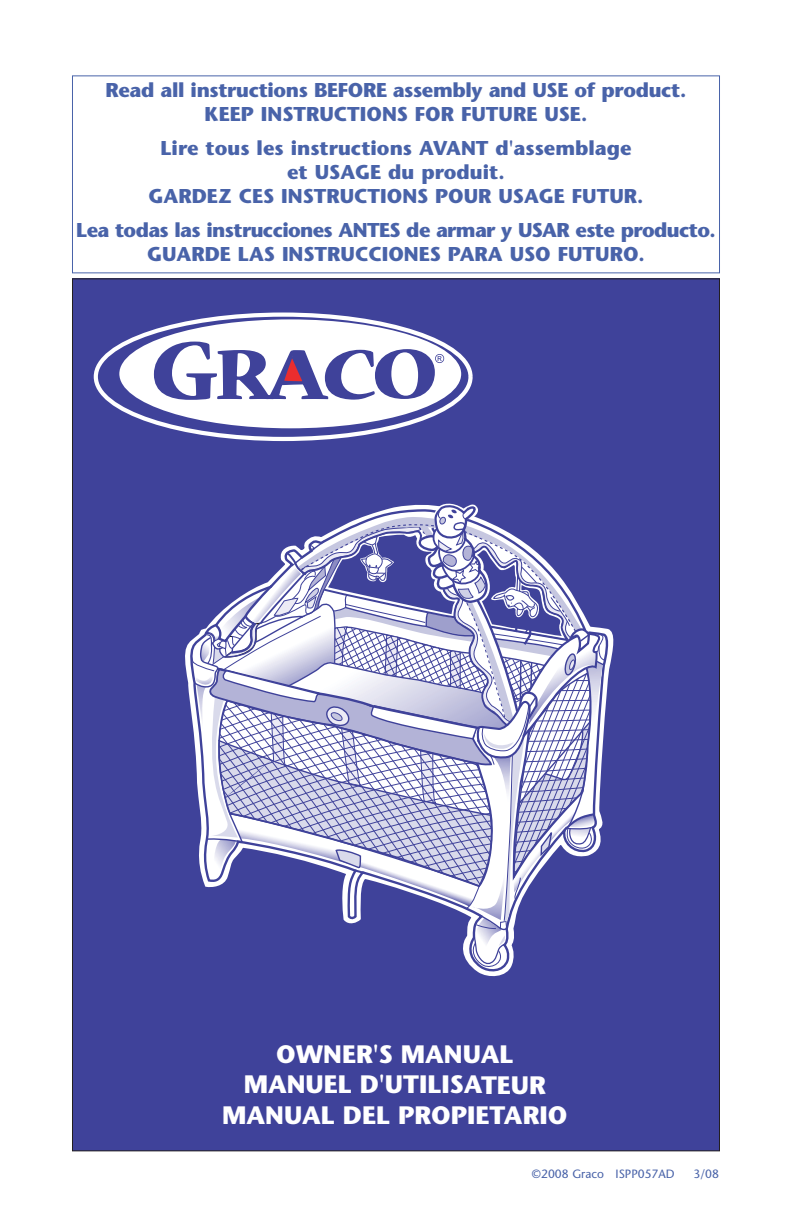
<style>
.page{position:relative;width:792px;height:1224px;background:#fff}
.page>*{position:absolute;margin:0;border:0;box-sizing:border-box;transform-origin:0 0}
.t1{font:700 25.2px/30.2px "Stone Sans";color:#fff;text-align:center}
.t2{font:700 20px/24px "Stone Sans";color:#4963a9;text-align:center}
.t3{font:700 20px/24px "Stone Sans";letter-spacing:-.03em;color:#4963a9;text-align:center}
.t4{font:700 20px/24px "Stone Sans";letter-spacing:-.02em;color:#4963a9;text-align:center}
.t5{font:12px "Stone Sans";color:#4963a9}
</style>
<div class="page">
<div style="left:74px;top:280px;width:644px;height:869px;background:#3f429a"></div>
<div style="left:182px;top:501px;width:432px;height:480px;background:#3f429a"></div>
<svg style="left:96px;top:315px;width:375px;height:124px;fill:#3f429a"></svg>
<div style="left:119px;top:319px;width:342px;height:109px;background:#fff;border-radius:50%"></div>
<svg style="left:153px;top:293px;width:291px;height:108px"></svg>
<svg style="left:187px;top:508px;width:426px;height:464px;background:#4e50a1"></svg>
<svg style="left:191px;top:501px;width:415px;height:468px"></svg>
<p class="t4" style="left:106px;top:80px;width:582px">Read all instructions BEFORE assembly and USE of product.<br>KEEP INSTRUCTIONS FOR FUTURE USE.</p>
<p class="t2" style="left:149px;top:138px;width:496px">Lire tous les instructions AVANT d'assemblage et USAGE du produit.<br>GARDEZ CES INSTRUCTIONS POUR USAGE FUTUR.</p>
<p class="t3" style="left:76px;top:220px;width:641px">Lea todas las instrucciones ANTES de armar y USAR este producto.<br>GUARDE LAS INSTRUCCIONES PARA USO FUTURO.</p>
<p class="t1" style="left:222px;top:1042px;width:347px">OWNER'S MANUAL<br>MANUEL D'UTILISATEUR<br>MANUAL DEL PROPIETARIO</p>
<p class="t5" style="left:532px;top:1169px;width:144px">©2008 Graco ISPP057AD</p>
<p class="t5" style="left:694px;top:1169px;width:27px">3/08</p>
</div>
